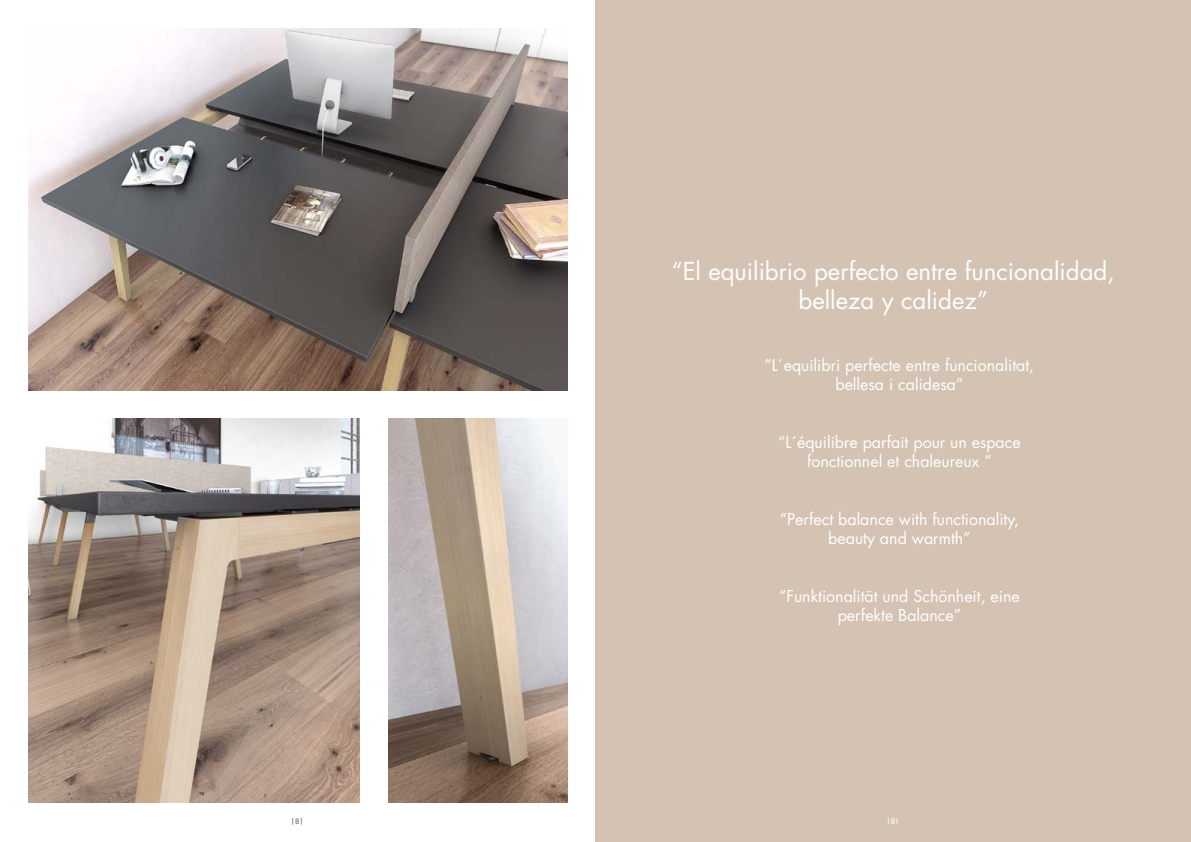
<style>
.page{position:relative;width:1191px;height:842px;background:#fff}
.page>*{position:absolute;margin:0;border:0;box-sizing:border-box;transform-origin:0 0}
.t1{font:24px/28.8px "Futura Std";color:#fff;text-align:center}
.t2{font:16px/19.2px "Futura Std";color:#fff;text-align:center}
.t3{font:500 8px "Barlow";color:#706f6f}
.t4{font:500 8px "Barlow";color:#fff}
</style>
<div class="page">
<div style="left:595px;top:0;width:596px;height:842px;background:#d4c3b3"></div>
<img style="left:28px;top:28px;width:539px;height:362px">
<img style="left:28px;top:419px;width:332px;height:383px">
<img style="left:388px;top:419px;width:179px;height:383px">
<h1 class="t1" style="left:671px;top:257px;width:444px">“El equilibrio perfecto entre funcionalidad, belleza y calidez”</h1>
<p class="t2" style="left:764px;top:356px;width:271px">“L´equilibri perfecte entre funcionalitat, bellesa i calidesa”</p>
<p class="t2" style="left:778px;top:433px;width:244px">“L´équilibre parfait pour un espace fonctionnel et chaleureux ”</p>
<p class="t2" style="left:779px;top:509px;width:241px">“Perfect balance with functionality, beauty and warmth”</p>
<p class="t2" style="left:779px;top:586px;width:242px">“Funktionalität und Schönheit, eine perfekte Balance”</p>
<p class="t3" style="left:292px;top:816px;width:12px">| 8 |</p>
<p class="t4" style="left:887px;top:816px;width:12px">| 9 |</p>
</div>
